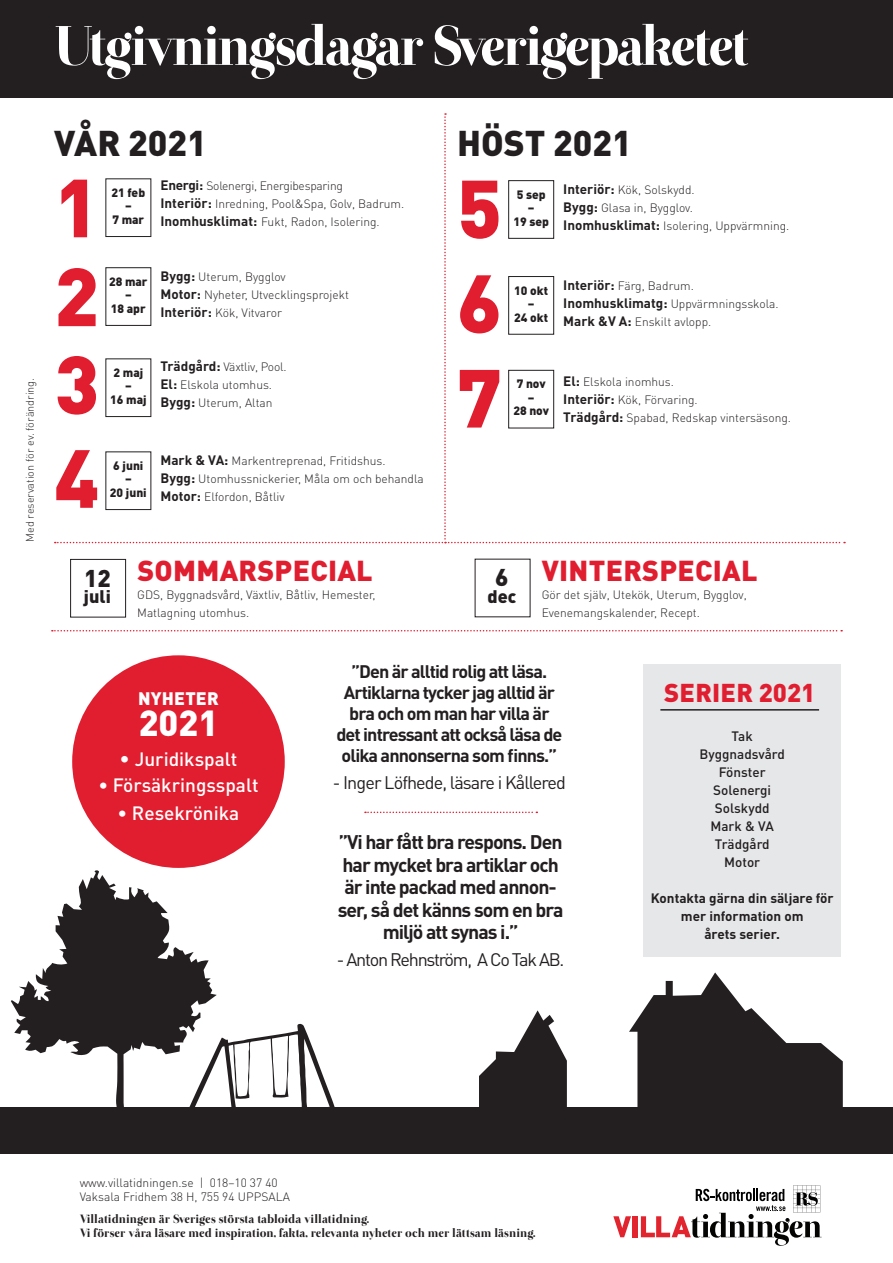
<style>
.page{position:relative;width:893px;height:1263px;background:#fff}
.page>*{position:absolute;margin:0;border:0;box-sizing:border-box;transform-origin:0 0}
.t1{font:900 81px "DIN Pro";color:#e01e30}
.t2{font:55.5px "Otama ep";letter-spacing:-.05em;color:#fff}
.t3{font:900 35.7px "DIN Pro";color:#fff}
.t4{font:900 35.4px "DIN Pro";color:#231f20}
.t5{font:900 28.5px "DIN Pro";letter-spacing:.01em;color:#e01e30}
.t6{font:900 25.5px "DIN Pro";letter-spacing:.01em;color:#e01e30}
.t7{font:900 24px "DIN Pro";color:#231f20}
.t8{font:700 19.5px/22.5px "DIN Pro";letter-spacing:-.05em;color:#231f20;text-align:center}
.t9{font:500 19.05px "DIN Pro";color:#fff}
.t10{font:700 18px/21px "DIN Pro";letter-spacing:-.05em;color:#231f20;text-align:center}
.t11{font:18px "DIN Pro";letter-spacing:-.06em;color:#231f20}
.t12{font:900 18px "DIN Pro";color:#231f20}
.t13{font:900 17.85px "DIN Pro";letter-spacing:.01em;color:#fff}
.t14{font:500 13.5px "DIN Pro";color:#231f20}
.t15{font:700 13.5px/18px "DIN Pro";color:#231f20;text-align:center}
.t16{font:300 12px/14.4px "DIN Pro";color:#231f20}
.t17{font:12px/14.4px "Otama ep";color:#231f20}
.t18{font:900 12px "DIN Pro";color:#231f20}
.t19{font:300 12px "DIN Pro";letter-spacing:-.02em;color:#231f20}
.t20{font:300 10.95px "DIN Pro";color:#231f20}
.s1{font-weight:700;font-size:13.5px}
.s2{font-size:20.25px}
</style>
<div class="page">
<div style="left:0;top:0;width:893px;height:97px;background:#231f20"></div>
<svg style="left:629px;top:972px;width:214px;height:135px"></svg>
<svg style="left:11px;top:870px;width:206px;height:186px;fill:#231f20"></svg>
<svg style="left:112px;top:1023px;width:223px;height:84px"></svg>
<svg style="left:479px;top:1010px;width:88px;height:97px"></svg>
<div style="left:0;top:1107px;width:893px;height:46px;background:#231f20"></div>
<svg style="left:613px;top:1216px;width:18px;height:21px"></svg>
<div style="left:633px;top:1216px;width:5px;height:21px;background:#e2242f"></div>
<svg style="left:641px;top:1185px;width:181px;height:61px"></svg>
<svg style="left:365px;top:811px;width:172px;height:2px"></svg>
<div style="left:643px;top:664px;width:198px;height:292px;background:#e6e7e9"></div>
<hr style="left:660px;top:709px;width:159px;height:2px;background:#231f20">
<div style="left:69px;top:652px;width:219px;height:219px;background:#e01e30;border-radius:50%"></div>
<div style="left:66px;top:649px;width:225px;height:225px;border:6px solid #fff;border-radius:50%"></div>
<svg style="left:55px;top:113px;width:790px;height:430px"></svg>
<svg style="left:52px;top:630px;width:790px;height:1px"></svg>
<div style="left:70px;top:559px;width:56px;height:58px;border:1px solid #231f20"></div>
<p class="t20" style="left:22px;top:542px;width:165px;rotate:-90deg">Med reservation för ev. förändring.</p>
<p class="t2" style="left:54px;top:13px;width:697px">Utgivningsdagar Sverigepaketet</p>
<p class="t4" style="left:54px;top:119px;width:154px">VÅR 2021</p>
<p class="t4" style="left:457px;top:119px;width:176px">HÖST 2021</p>
<p class="t1" style="left:54px;top:153px;width:47px">1</p>
<p class="t1" style="left:54px;top:242px;width:47px">2</p>
<p class="t1" style="left:54px;top:330px;width:47px">3</p>
<p class="t1" style="left:54px;top:423px;width:47px">4</p>
<p class="t18" style="left:112px;top:184px;width:35px">21 feb</p>
<p class="t18" style="left:125px;top:198px;width:8px">–</p>
<p class="t18" style="left:112px;top:211px;width:33px">7 mar</p>
<p class="t18" style="left:109px;top:273px;width:40px">28 mar</p>
<p class="t18" style="left:125px;top:287px;width:8px">–</p>
<p class="t18" style="left:111px;top:300px;width:36px">18 apr</p>
<p class="t18" style="left:113px;top:364px;width:31px">2 maj</p>
<p class="t18" style="left:125px;top:378px;width:8px">–</p>
<p class="t18" style="left:110px;top:391px;width:38px">16 maj</p>
<p class="t18" style="left:113px;top:457px;width:32px">6 juni</p>
<p class="t18" style="left:125px;top:471px;width:8px">–</p>
<p class="t18" style="left:110px;top:484px;width:38px">20 juni</p>
<p class="t19" style="left:160px;top:178px;width:184px"><span class="s1">Energi:</span> Solenergi, Energibesparing</p>
<p class="t16" style="left:160px;top:196px;width:245px"><span class="s1">Interiör:</span> Inredning, Pool&amp;Spa, Golv, Badrum.</p>
<p class="t16" style="left:160px;top:214px;width:221px"><span class="s1">Inomhusklimat:</span> Fukt, Radon, Isolering.</p>
<p class="t16" style="left:160px;top:269px;width:127px"><span class="s1">Bygg:</span> Uterum, Bygglov</p>
<p class="t16" style="left:160px;top:287px;width:190px"><span class="s1">Motor:</span> Nyheter, Utvecklingsprojekt</p>
<p class="t16" style="left:160px;top:305px;width:123px"><span class="s1">Interiör:</span> Kök, Vitvaror</p>
<p class="t19" style="left:160px;top:359px;width:128px"><span class="s1">Trädgård:</span> Växtliv, Pool.</p>
<p class="t16" style="left:160px;top:377px;width:113px"><span class="s1">El:</span> Elskola utomhus.</p>
<p class="t16" style="left:160px;top:395px;width:114px"><span class="s1">Bygg:</span> Uterum, Altan</p>
<p class="t16" style="left:160px;top:453px;width:227px"><span class="s1">Mark &amp; VA:</span> Markentreprenad, Fritidshus.</p>
<p class="t16" style="left:160px;top:471px;width:265px"><span class="s1">Bygg:</span> Utomhussnickerier, Måla om och behandla</p>
<p class="t16" style="left:160px;top:489px;width:126px"><span class="s1">Motor:</span> Elfordon, Båtliv</p>
<p class="t7" style="left:84px;top:562px;width:28px">12</p>
<p class="t12" style="left:84px;top:584px;width:28px">juli</p>
<p class="t5" style="left:137px;top:551px;width:237px">SOMMARSPECIAL</p>
<p class="t16" style="left:137px;top:587px;width:240px">GDS, Byggnadsvård, Växtliv, Båtliv, Hemester,</p>
<p class="t16" style="left:137px;top:605px;width:114px">Matlagning utomhus.</p>
<p class="t1" style="left:457px;top:154px;width:47px">5</p>
<p class="t1" style="left:457px;top:249px;width:47px">6</p>
<p class="t1" style="left:457px;top:343px;width:47px">7</p>
<p class="t18" style="left:517px;top:186px;width:30px">5 sep</p>
<p class="t18" style="left:528px;top:200px;width:8px">–</p>
<p class="t18" style="left:513px;top:213px;width:37px">19 sep</p>
<p class="t16" style="left:563px;top:182px;width:133px"><span class="s1">Interiör:</span> Kök, Solskydd.</p>
<p class="t16" style="left:563px;top:200px;width:131px"><span class="s1">Bygg:</span> Glasa in, Bygglov.</p>
<p class="t16" style="left:563px;top:218px;width:228px"><span class="s1">Inomhusklimat:</span> Isolering, Uppvärmning.</p>
<p class="t18" style="left:514px;top:282px;width:35px">10 okt</p>
<p class="t18" style="left:528px;top:296px;width:8px">–</p>
<p class="t18" style="left:514px;top:309px;width:35px">24 okt</p>
<p class="t16" style="left:563px;top:278px;width:132px"><span class="s1">Interiör:</span> Färg, Badrum.</p>
<p class="t16" style="left:563px;top:296px;width:217px"><span class="s1">Inomhusklimatg:</span> Uppvärmningsskola.</p>
<p class="t16" style="left:563px;top:314px;width:150px"><span class="s1">Mark &amp;V A:</span> Enskilt avlopp.</p>
<p class="t18" style="left:517px;top:376px;width:31px">7 nov</p>
<p class="t18" style="left:528px;top:389px;width:8px">–</p>
<p class="t18" style="left:513px;top:403px;width:37px">28 nov</p>
<p class="t16" style="left:563px;top:374px;width:112px"><span class="s1">El:</span> Elskola inomhus.</p>
<p class="t16" style="left:563px;top:392px;width:136px"><span class="s1">Interiör:</span> Kök, Förvaring.</p>
<p class="t16" style="left:563px;top:410px;width:229px"><span class="s1">Trädgård:</span> Spabad, Redskap vintersäsong.</p>
<p class="t7" style="left:495px;top:561px;width:15px">6</p>
<p class="t12" style="left:487px;top:584px;width:30px">dec</p>
<p class="t5" style="left:542px;top:551px;width:217px">VINTERSPECIAL</p>
<p class="t16" style="left:542px;top:587px;width:207px">Gör det själv, Utekök, Uterum, Bygglov,</p>
<p class="t16" style="left:542px;top:605px;width:160px">Evenemangskalender, Recept.</p>
<p class="t13" style="left:138px;top:686px;width:82px">NYHETER</p>
<p class="t3" style="left:139px;top:699px;width:81px">2021</p>
<p class="t9" style="left:120px;top:746px;width:119px"><span class="s2">•</span> Juridikspalt</p>
<p class="t9" style="left:98px;top:772px;width:162px">• Försäkringsspalt</p>
<p class="t9" style="left:118px;top:800px;width:123px">• Resekrönika</p>
<p class="t10" style="left:336px;top:660px;width:228px">”Den är alltid rolig att läsa.<br>Artiklarna tycker jag alltid är bra och om man har villa är det intressant att också läsa de olika annonserna som finns.”</p>
<p class="t11" style="left:333px;top:770px;width:235px">- Inger Löfhede, läsare i Kållered</p>
<p class="t8" style="left:338px;top:830px;width:227px">”Vi har fått bra respons. Den har mycket bra artiklar och är inte packad med annon&shy;ser, så det känns som en bra miljö att synas i.”</p>
<p class="t11" style="left:337px;top:948px;width:229px">- Anton Rehnström, A Co Tak AB.</p>
<p class="t6" style="left:664px;top:675px;width:153px">SERIER 2021</p>
<p class="t14" style="left:732px;top:727px;width:23px">Tak</p>
<p class="t14" style="left:699px;top:745px;width:87px">Byggnadsvård</p>
<p class="t14" style="left:719px;top:763px;width:48px">Fönster</p>
<p class="t14" style="left:713px;top:781px;width:59px">Solenergi</p>
<p class="t14" style="left:715px;top:799px;width:56px">Solskydd</p>
<p class="t14" style="left:710px;top:817px;width:65px">Mark &amp; VA</p>
<p class="t14" style="left:715px;top:835px;width:56px">Trädgård</p>
<p class="t14" style="left:724px;top:853px;width:37px">Motor</p>
<p class="t15" style="left:651px;top:889px;width:185px">Kontakta gärna din säljare för mer information om</p>
<p class="t15" style="left:704px;top:925px;width:77px">årets serier.</p>
<p class="t16" style="left:80px;top:1175px;width:212px">www.villatidningen.se | 018–10 37 40<br>Vaksala Fridhem 38 H, 755 94 UPPSALA</p>
<p class="t17" style="left:80px;top:1211px;width:457px">Villatidningen är Sveriges största tabloida villatidning.<br>Vi förser våra läsare med inspiration, fakta, relevanta nyheter och mer lättsam läsning.</p>
</div>
